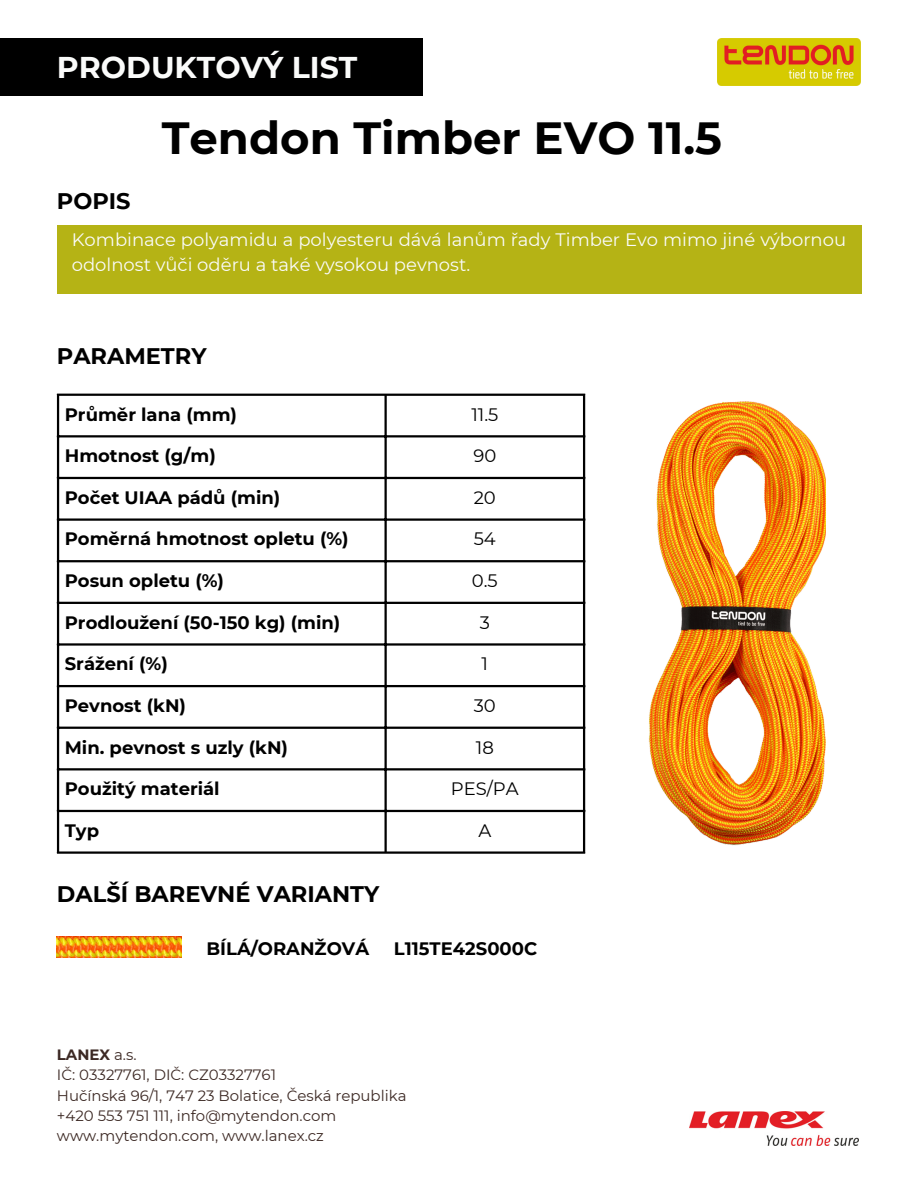
<style>
.page{position:relative;width:918px;height:1188px;background:#fff}
.page>*{position:absolute;margin:0;border:0;box-sizing:border-box;transform-origin:0 0}
.t1{font:700 45px "Montserrat";color:#000}
.t2{font:700 30px "Montserrat";color:#fafbfa}
.t3{font:700 22.5px "Montserrat";color:#000}
.t4{font:700 18px "Montserrat";color:#000}
.t5{font:18px/24.8px "Montserrat";color:#fafbfa}
.t6{font:18px "Montserrat";color:#000}
.t7{font:15px "Montserrat";color:#3c2924}
.t8{font:700 15px "Montserrat";color:#3c2924}
.s1{font-weight:400}
</style>
<div class="page">
<img style="left:648px;top:401px;width:178px;height:445px">
<div style="left:57px;top:225px;width:804px;height:68px;background:#b5b315"></div>
<div style="left:0;top:38px;width:423px;height:58px;background:#000"></div>
<hr style="left:57px;top:396px;width:2px;height:455px;background:#000">
<hr style="left:385px;top:396px;width:2px;height:455px;background:#000">
<hr style="left:583px;top:396px;width:2px;height:455px;background:#000">
<hr style="left:57px;top:394px;width:528px;height:2px;background:#000">
<hr style="left:57px;top:435px;width:528px;height:2px;background:#000">
<hr style="left:57px;top:477px;width:528px;height:2px;background:#000">
<hr style="left:57px;top:518px;width:528px;height:3px;background:#000">
<hr style="left:57px;top:560px;width:528px;height:2px;background:#000">
<hr style="left:57px;top:602px;width:528px;height:2px;background:#000">
<hr style="left:57px;top:643px;width:528px;height:3px;background:#000">
<hr style="left:57px;top:685px;width:528px;height:2px;background:#000">
<hr style="left:57px;top:727px;width:528px;height:2px;background:#000">
<hr style="left:57px;top:768px;width:528px;height:2px;background:#000">
<hr style="left:57px;top:810px;width:528px;height:2px;background:#000">
<hr style="left:57px;top:851px;width:528px;height:3px;background:#000">
<img style="left:718px;top:38px;width:143px;height:48px">
<img style="left:690px;top:1112px;width:168px;height:33px">
<img style="left:57px;top:937px;width:125px;height:21px">
<p class="t2" style="left:57px;top:49px;width:302px">PRODUKTOVÝ LIST</p>
<p class="t1" style="left:162px;top:110px;width:562px">Tendon Timber EVO 11.5</p>
<p class="t3" style="left:57px;top:187px;width:75px">POPIS</p>
<p class="t5" style="left:72px;top:228px;width:776px">Kombinace polyamidu a polyesteru dává lanům řady Timber Evo mimo jiné výbornou odolnost vůči oděru a také vysokou pevnost.</p>
<p class="t3" style="left:57px;top:343px;width:151px">PARAMETRY</p>
<p class="t4" style="left:65px;top:403px;width:174px">Průměr lana (mm)</p>
<h2 class="t6" style="left:471px;top:403px;width:28px">11.5</h2>
<h1 class="t4" style="left:65px;top:445px;width:153px">Hmotnost (g/m)</h1>
<h3 class="t6" style="left:473px;top:445px;width:24px">90</h3>
<h5 class="t4" style="left:65px;top:486px;width:217px">Počet UIAA pádů (min)</h5>
<h3 class="t6" style="left:474px;top:486px;width:24px">20</h3>
<p class="t4" style="left:65px;top:528px;width:285px">Poměrná hmotnost opletu (%)</p>
<p class="t6" style="left:474px;top:528px;width:24px">54</p>
<p class="t4" style="left:65px;top:570px;width:161px">Posun opletu (%)</p>
<p class="t6" style="left:472px;top:570px;width:27px">0.5</p>
<p class="t4" style="left:65px;top:611px;width:277px">Prodloužení (50-150 kg) (min)</p>
<p class="t6" style="left:480px;top:611px;width:12px">3</p>
<p class="t4" style="left:65px;top:653px;width:104px">Srážení (%)</p>
<p class="t6" style="left:482px;top:653px;width:8px">1</p>
<p class="t4" style="left:65px;top:695px;width:123px">Pevnost (kN)</p>
<p class="t6" style="left:474px;top:695px;width:24px">30</p>
<p class="t4" style="left:65px;top:736px;width:225px">Min. pevnost s uzly (kN)</p>
<p class="t6" style="left:476px;top:736px;width:19px">18</p>
<p class="t4" style="left:65px;top:778px;width:156px">Použitý materiál</p>
<p class="t6" style="left:451px;top:778px;width:69px">PES/PA</p>
<p class="t4" style="left:65px;top:819px;width:36px">Typ</p>
<p class="t6" style="left:478px;top:819px;width:14px">A</p>
<p class="t3" style="left:57px;top:880px;width:324px">DALŠÍ BAREVNÉ VARIANTY</p>
<p class="t4" style="left:207px;top:937px;width:164px">BÍLÁ/ORANŽOVÁ</p>
<p class="t4" style="left:394px;top:937px;width:145px">L115TE42S000C</p>
<p class="t8" style="left:57px;top:1046px;width:81px">LANEX <span class="s1">a.s.</span></p>
<h3 class="t7" style="left:57px;top:1066px;width:221px">IČ: 03327761, DIČ: CZ03327761</h3>
<h4 class="t7" style="left:57px;top:1086px;width:351px">Hučínská 96/1, 747 23 Bolatice, Česká republika</h4>
<h4 class="t7" style="left:57px;top:1106px;width:281px">+420 553 751 111, info@mytendon.com</h4>
<p class="t7" style="left:57px;top:1127px;width:268px">www.mytendon.com, www.lanex.cz</p>
</div>
